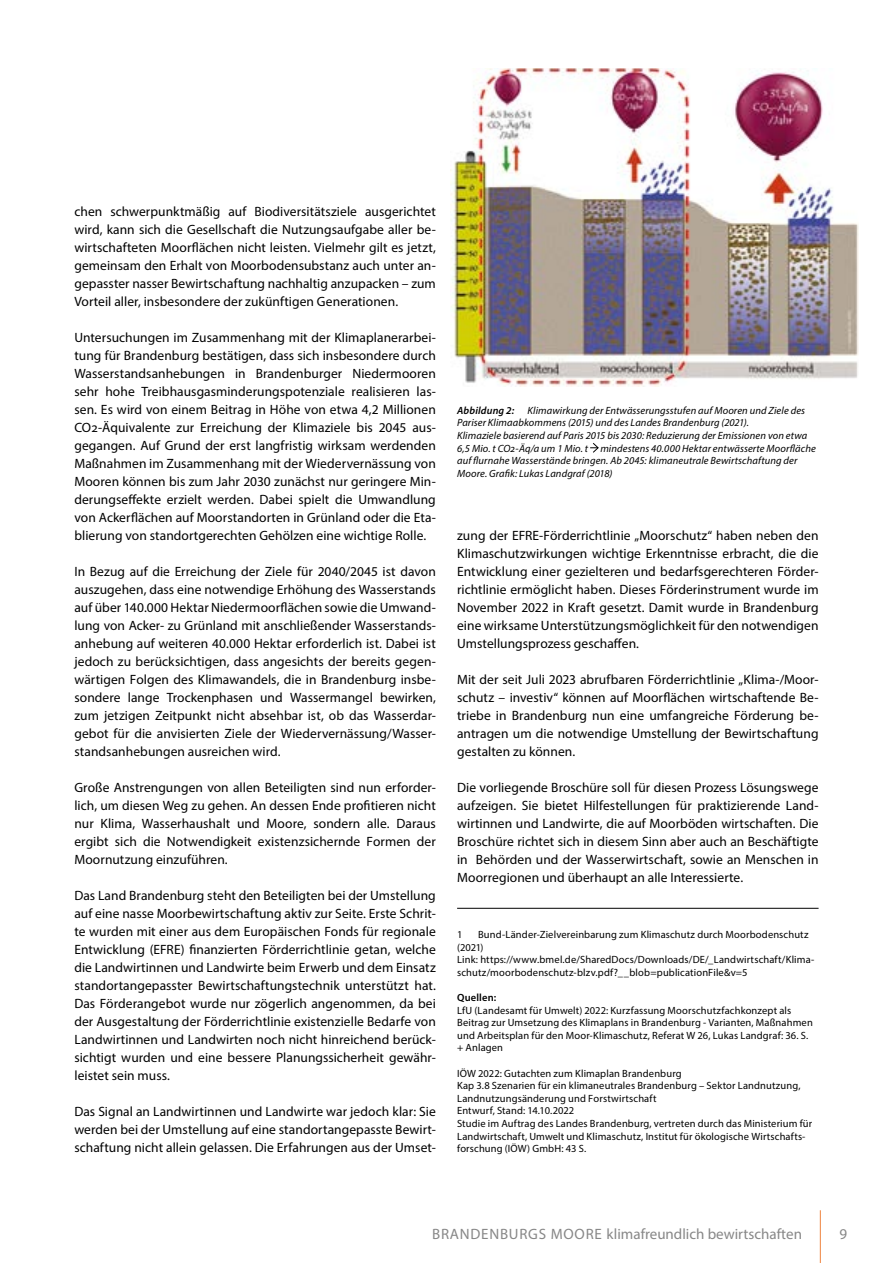
<style>
.page{position:relative;width:893px;height:1263px;background:#fff}
.page>*{position:absolute;margin:0;border:0;box-sizing:border-box;transform-origin:0 0}
.t1{font:15px "Myriad Pro";color:#878787}
.Fließtext{font:13.5px/18px "Myriad Pro";letter-spacing:.005em;color:#000;text-align:justify}
.Fußnoten_7pt{font:10.5px/12.6px "Myriad Pro";letter-spacing:.015em;color:#000}
.t2{font:italic 10.5px/12.6px "Myriad Pro";letter-spacing:.01em;color:#000}
.t3{font:italic 600 10.5px "Myriad Pro";letter-spacing:.015em;color:#000}
.Quelle_H3{font:600 10.5px "Myriad Pro";letter-spacing:.015em;color:#000}
.s1{color:#fff}
</style>
<div class="page">
<hr style="left:820px;top:1210px;width:1px;height:53px;background:#ef833e">
<img style="left:451px;top:69px;width:407px;height:317px">
<svg style="left:590px;top:443px;width:9px;height:10px"></svg>
<hr style="left:457px;top:908px;width:362px;height:1px;background:#000">
<p class="Fließtext" style="left:74px;top:202px;width:363px">chen schwerpunktmäßig auf Biodiversitätsziele ausgerichtet wird, kann sich die Gesellschaft die Nutzungsaufgabe aller be&shy;wirtschafteten Moorflächen nicht leisten. Vielmehr gilt es jetzt, gemeinsam den Erhalt von Moorbodensubstanz auch unter an&shy;gepasster nasser Bewirtschaftung nachhaltig anzupacken – zum Vorteil aller, insbesondere der zukünftigen Generationen.</p>
<p class="Fließtext" style="left:74px;top:328px;width:363px">Untersuchungen im Zusammenhang mit der Klimaplanerarbei&shy;tung für Brandenburg bestätigen, dass sich insbesondere durch Wasserstandsanhebungen in Brandenburger Niedermooren sehr hohe Treibhausgasminderungspotenziale realisieren las&shy;sen. Es wird von einem Beitrag in Höhe von etwa 4,2 Millionen CO2-Äquivalente zur Erreichung der Klimaziele bis 2045 aus&shy;gegangen. Auf Grund der erst langfristig wirksam werdenden Maßnahmen im Zusammenhang mit der Wiedervernässung von Mooren können bis zum Jahr 2030 zunächst nur geringere Min&shy;derungseffekte erzielt werden. Dabei spielt die Umwandlung von Ackerflächen auf Moorstandorten in Grünland oder die Eta&shy;blierung von standortgerechten Gehölzen eine wichtige Rolle.</p>
<p class="Fließtext" style="left:74px;top:562px;width:363px">In Bezug auf die Erreichung der Ziele für 2040/2045 ist davon auszugehen, dass eine notwendige Erhöhung des Wasserstands auf über 140.000 Hektar Niedermoorflächen sowie die Umwand&shy;lung von Acker- zu Grünland mit anschließender Wasserstands&shy;anhebung auf weiteren 40.000 Hektar erforderlich ist. Dabei ist jedoch zu berücksichtigen, dass angesichts der bereits gegen&shy;wärtigen Folgen des Klimawandels, die in Brandenburg insbe&shy;sondere lange Trockenphasen und Wassermangel bewirken, zum jetzigen Zeitpunkt nicht absehbar ist, ob das Wasserdar&shy;gebot für die anvisierten Ziele der Wiedervernässung/Wasser&shy;standsanhebungen ausreichen wird.</p>
<p class="Fließtext" style="left:74px;top:778px;width:363px">Große Anstrengungen von allen Beteiligten sind nun erforder&shy;lich, um diesen Weg zu gehen. An dessen Ende profitieren nicht nur Klima, Wasserhaushalt und Moore, sondern alle. Daraus ergibt sich die Notwendigkeit existenzsichernde Formen der Moornutzung einzuführen.</p>
<p class="Fließtext" style="left:74px;top:886px;width:363px">Das Land Brandenburg steht den Beteiligten bei der Umstellung auf eine nasse Moorbewirtschaftung aktiv zur Seite. Erste Schrit&shy;te wurden mit einer aus dem Europäischen Fonds für regionale Entwicklung (EFRE) finanzierten Förderrichtlinie getan, welche die Landwirtinnen und Landwirte beim Erwerb und dem Einsatz standortangepasster Bewirtschaftungstechnik unterstützt hat.<br>Das Förderangebot wurde nur zögerlich angenommen, da bei der Ausgestaltung der Förderrichtlinie existenzielle Bedarfe von Landwirtinnen und Landwirten noch nicht hinreichend berück&shy;sichtigt wurden und eine bessere Planungssicherheit gewähr&shy;leistet sein muss.</p>
<p class="Fließtext" style="left:74px;top:1102px;width:363px">Das Signal an Landwirtinnen und Landwirte war jedoch klar: Sie werden bei der Umstellung auf eine standortangepasste Bewirt&shy;schaftung nicht allein gelassen. Die Erfahrungen aus der Umset-</p>
<p class="t2" style="left:457px;top:404px;width:360px;text-indent:70px">Klimawirkung der Entwässerungsstufen auf Mooren und Ziele des Pariser Klimaabkommens (2015) und des Landes Brandenburg (2021).<br>Klimaziele basierend auf Paris 2015 bis 2030: Reduzierung der Emissionen von etwa 6,5 Mio. t CO2-Äq/a um 1 Mio. t mindestens 40.000 Hektar entwässerte Moorfläche auf flurnahe Wasserstände bringen. Ab 2045: klimaneutrale Bewirtschaftung der Moore. Grafik: Lukas Landgraf (2018)</p>
<p class="t3" style="left:457px;top:404px;width:59px">Abbildung 2:</p>
<p class="Fließtext" style="left:457px;top:526px;width:363px">zung der EFRE-Förderrichtlinie „Moorschutz“ haben neben den Klimaschutzwirkungen wichtige Erkenntnisse erbracht, die die Entwicklung einer gezielteren und bedarfsgerechteren Förder&shy;richtlinie ermöglicht haben. Dieses Förderinstrument wurde im November 2022 in Kraft gesetzt. Damit wurde in Brandenburg eine wirksame Unterstützungsmöglichkeit für den notwendigen Umstellungsprozess geschaffen.</p>
<p class="Fließtext" style="left:457px;top:670px;width:363px">Mit der seit Juli 2023 abrufbaren Förderrichtlinie „Klima-/Moor&shy;schutz – investiv“ können auf Moorflächen wirtschaftende Be&shy;triebe in Brandenburg nun eine umfangreiche Förderung be&shy;antragen um die notwendige Umstellung der Bewirtschaftung gestalten zu können.</p>
<p class="Fließtext" style="left:457px;top:778px;width:363px">Die vorliegende Broschüre soll für diesen Prozess Lösungswege aufzeigen. Sie bietet Hilfestellungen für praktizierende Land&shy;wirtinnen und Landwirte, die auf Moorböden wirtschaften. Die Broschüre richtet sich in diesem Sinn aber auch an Beschäftigte in Behörden und der Wasserwirtschaft, sowie an Menschen in Moorregionen und überhaupt an alle Interessierte.</p>
<p class="Fußnoten_7pt" style="left:457px;top:928px;width:353px;text-indent:21px">Bund-Länder-Zielvereinbarung zum Klimaschutz durch Moorbodenschutz (2021)</p>
<p class="Fußnoten_7pt" style="left:457px;top:953px;width:359px">Link: https://www.bmel.de/SharedDocs/Downloads/DE/_Landwirtschaft/Klima&shy;schutz/moorbodenschutz-blzv.pdf?__blob=publicationFile&amp;v=5</p>
<h3 class="Quelle_H3" style="left:457px;top:991px;width:41px">Quellen:</h3>
<p class="Fußnoten_7pt" style="left:457px;top:1003px;width:357px">LfU (Landesamt für Umwelt) 2022: Kurzfassung Moorschutzfachkonzept als Beitrag zur Umsetzung des Klimaplans in Brandenburg - Varianten, Maßnahmen und Arbeitsplan für den Moor-Klimaschutz, Referat W 26, Lukas Landgraf: 36. S. + Anlagen</p>
<p class="Fußnoten_7pt" style="left:457px;top:1066px;width:357px">IÖW 2022: Gutachten zum Klimaplan Brandenburg<br>Kap 3.8 Szenarien für ein klimaneutrales Brandenburg – Sektor Landnutzung, Landnutzungsänderung und Forstwirtschaft<span class="s1">,<br></span>Entwurf, Stand: 14.10.2022<span class="s1">,<br></span>Studie im Auftrag des Landes Brandenburg, vertreten durch das Ministerium für Landwirtschaft, Umwelt und Klimaschutz, Institut für ökologische Wirtschafts&shy;forschung (IÖW) GmbH: 43 S.</p>
<p class="Fußnoten_7pt" style="left:457px;top:928px;width:7px">1</p>
<p class="t1" style="left:432px;top:1225px;width:371px">BRANDENBURGS MOORE klimafreundlich bewirtschaften</p>
<p class="t1" style="left:839px;top:1225px;width:9px">9</p>
</div>
